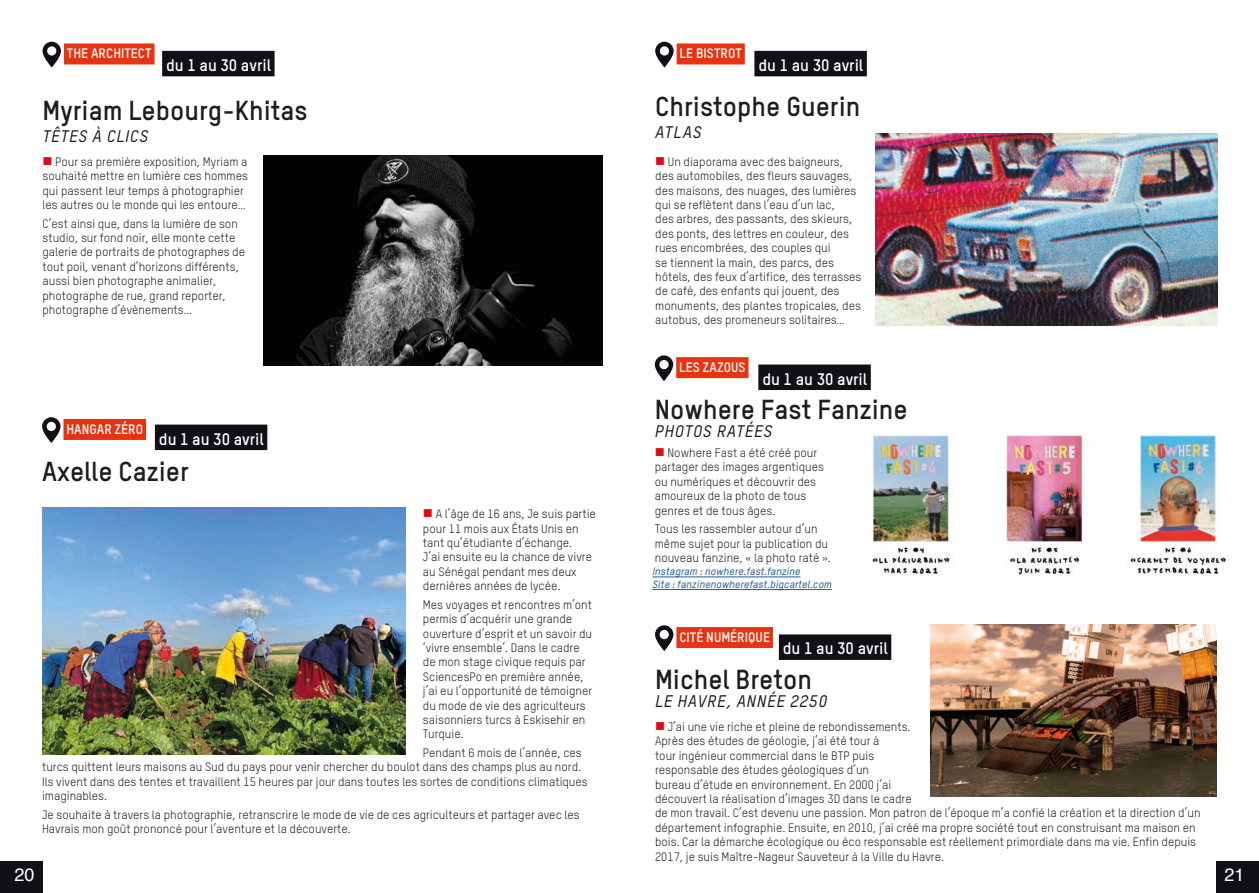
<style>
.page{position:relative;width:1259px;height:893px;background:#fff}
.page>*{position:absolute;margin:0;border:0;box-sizing:border-box;transform-origin:0 0}
.Titre_Nom{font:700 27px "TSTAR";color:#1d1d1b}
.t1{font:18px "Helvetica";color:#fff}
.Titre_Nom-2{font:italic 500 16.5px "TSTAR";letter-spacing:.05em;color:#1d1d1b}
.Titre_Nom-3{font:700 16.35px "TSTAR";color:#fff}
.Titre_Nom-4{font:700 13.5px "TSTAR";color:#fff}
.t2{font:12px/14.4px "TSTAR";color:#1d1d1b}
.t3{font:italic 500 10.5px "TSTAR";color:#275b9c}
.s1{color:#e30614}
</style>
<div class="page">
<div style="left:0;top:861px;width:43px;height:32px;background:#130f17"></div>
<div style="left:1216px;top:861px;width:43px;height:32px;background:#130f17"></div>
<div style="left:64px;top:43px;width:90px;height:21px;background:#e63412"></div>
<svg style="left:43px;top:42px;width:18px;height:25px"></svg>
<div style="left:676px;top:43px;width:69px;height:21px;background:#e63412"></div>
<svg style="left:655px;top:42px;width:18px;height:25px"></svg>
<div style="left:63px;top:419px;width:83px;height:21px;background:#e63412"></div>
<svg style="left:42px;top:417px;width:19px;height:26px"></svg>
<div style="left:676px;top:357px;width:72px;height:21px;background:#e63412"></div>
<svg style="left:655px;top:355px;width:18px;height:26px"></svg>
<div style="left:676px;top:627px;width:97px;height:21px;background:#e63412"></div>
<svg style="left:655px;top:625px;width:18px;height:26px"></svg>
<div style="left:162px;top:51px;width:112px;height:25px;background:#130f17"></div>
<div style="left:155px;top:425px;width:112px;height:25px;background:#130f17"></div>
<div style="left:754px;top:51px;width:113px;height:25px;background:#130f17"></div>
<div style="left:758px;top:364px;width:113px;height:26px;background:#130f17"></div>
<div style="left:779px;top:634px;width:112px;height:26px;background:#130f17"></div>
<img style="left:42px;top:508px;width:364px;height:246px">
<img style="left:872px;top:434px;width:355px;height:142px">
<img style="left:263px;top:155px;width:339px;height:211px">
<img style="left:875px;top:134px;width:342px;height:192px">
<hr style="left:652px;top:577px;width:148px;height:1px;background:#275b9c">
<hr style="left:652px;top:589px;width:180px;height:1px;background:#275b9c">
<img style="left:930px;top:625px;width:286px;height:171px">
<p class="Titre_Nom-4" style="left:67px;top:45px;width:86px">THE ARCHITECT</p>
<p class="Titre_Nom-4" style="left:679px;top:45px;width:64px">LE BISTROT</p>
<p class="Titre_Nom-3" style="left:166px;top:55px;width:106px">du 1 au 30 avril</p>
<p class="Titre_Nom-3" style="left:758px;top:55px;width:106px">du 1 au 30 avril</p>
<p class="Titre_Nom" style="left:43px;top:93px;width:267px">Myriam Lebourg-Khitas</p>
<p class="Titre_Nom-2" style="left:43px;top:126px;width:107px">TÊTES À CLICS</p>
<p class="t2" style="left:43px;top:154px;width:207px"><span class="s1">■</span> Pour sa première exposition, Myriam a souhaité mettre en lumière ces hommes qui passent leur temps à photographier les autres ou le monde qui les entoure…</p>
<p class="t2" style="left:43px;top:216px;width:204px">C’est ainsi que, dans la lumière de son studio, sur fond noir, elle monte cette galerie de portraits de photographes de tout poil, venant d’horizons différents, aussi bien photographe animalier, photographe de rue, grand reporter, photographe d’évènements…</p>
<p class="Titre_Nom-4" style="left:66px;top:421px;width:78px">HANGAR ZÉRO</p>
<p class="Titre_Nom-3" style="left:159px;top:428px;width:106px">du 1 au 30 avril</p>
<p class="Titre_Nom" style="left:42px;top:454px;width:148px">Axelle Cazier</p>
<p class="t2" style="left:423px;top:506px;width:174px"><span class="s1">■</span> A l’âge de 16 ans, Je suis partie pour 11 mois aux États Unis en tant qu’étudiante d’échange.<br>J’ai ensuite eu la chance de vivre au Sénégal pendant mes deux dernières années de lycée.</p>
<p class="t2" style="left:423px;top:597px;width:171px">Mes voyages et rencontres m’ont permis d’acquérir une grande ouverture d’esprit et un savoir du ‘vivre ensemble’. Dans le cadre de mon stage civique requis par<br>SciencesPo en première année, j’ai eu l’opportunité de témoigner du mode de vie des agriculteurs saisonniers turcs à Eskisehir en<br>Turquie.</p>
<p class="t2" style="left:42px;top:745px;width:547px;text-indent:381px">Pendant 6 mois de l’année, ces turcs quittent leurs maisons au Sud du pays pour venir chercher du boulot dans des champs plus au nord.<br>Ils vivent dans des tentes et travaillent 15 heures par jour dans toutes les sortes de conditions climatiques imaginables.</p>
<p class="t2" style="left:42px;top:807px;width:539px">Je souhaite à travers la photographie, retranscrire le mode de vie de ces agriculteurs et partager avec les<br>Havrais mon goût prononcé pour l’aventure et la découverte.</p>
<p class="Titre_Nom" style="left:655px;top:89px;width:207px">Christophe Guerin</p>
<p class="Titre_Nom-2" style="left:655px;top:122px;width:48px">ATLAS</p>
<p class="t2" style="left:655px;top:154px;width:208px"><span class="s1">■</span> Un diaporama avec des baigneurs, des automobiles, des fleurs sauvages, des maisons, des nuages, des lumières qui se reflètent dans l’eau d’un lac,<br>des arbres, des passants, des skieurs, des ponts, des lettres en couleur, des rues encombrées, des couples qui<br>se tiennent la main, des parcs, des hôtels, des feux d’artifice, des terrasses de café, des enfants qui jouent, des monuments, des plantes tropicales, des autobus, des promeneurs solitaires…</p>
<p class="Titre_Nom-4" style="left:679px;top:359px;width:68px">LES ZAZOUS</p>
<p class="Titre_Nom-3" style="left:762px;top:368px;width:106px">du 1 au 30 avril</p>
<p class="Titre_Nom" style="left:655px;top:393px;width:254px">Nowhere Fast Fanzine</p>
<p class="Titre_Nom-2" style="left:655px;top:421px;width:119px">PHOTOS RATÉES</p>
<p class="t2" style="left:655px;top:445px;width:171px"><span class="s1">■</span> Nowhere Fast a été créé pour partager des images argentiques ou numériques et découvrir des amoureux de la photo de tous genres et de tous âges.</p>
<p class="t2" style="left:655px;top:522px;width:178px">Tous les rassembler autour d’un même sujet pour la publication du nouveau fanzine, « la photo raté ».</p>
<p class="t3" style="left:652px;top:565px;width:149px">Instagram : nowhere.fast.fanzine</p>
<p class="t3" style="left:652px;top:578px;width:181px">Site : fanzinenowherefast.bigcartel.com</p>
<p class="Titre_Nom-4" style="left:679px;top:629px;width:92px">CITÉ NUMÉRIQUE</p>
<p class="Titre_Nom-3" style="left:783px;top:638px;width:106px">du 1 au 30 avril</p>
<p class="Titre_Nom" style="left:655px;top:663px;width:159px">Michel Breton</p>
<p class="Titre_Nom-2" style="left:655px;top:691px;width:173px">LE HAVRE, ANNÉE 2250</p>
<p class="t2" style="left:655px;top:719px;width:547px"><span class="s1">■</span> J’ai une vie riche et pleine de rebondissements.<br>Après des études de géologie, j’ai été tour à<br>tour ingénieur commercial dans le BTP puis<br>responsable des études géologiques d’un<br>bureau d’étude en environnement. En 2000 j’ai<br>découvert la réalisation d’images 3D dans le cadre<br>de mon travail. C’est devenu une passion. Mon patron de l’époque m’a confié la création et la direction d’un département infographie. Ensuite, en 2010, j’ai créé ma propre société tout en construisant ma maison en bois. Car la démarche écologique ou éco responsable est réellement primordiale dans ma vie. Enfin depuis 2017, je suis Maître-Nageur Sauveteur à la Ville du Havre.</p>
<h2 class="t1" style="left:14px;top:861px;width:22px">20</h2>
<h2 class="t1" style="left:1224px;top:861px;width:22px">21</h2>
</div>
